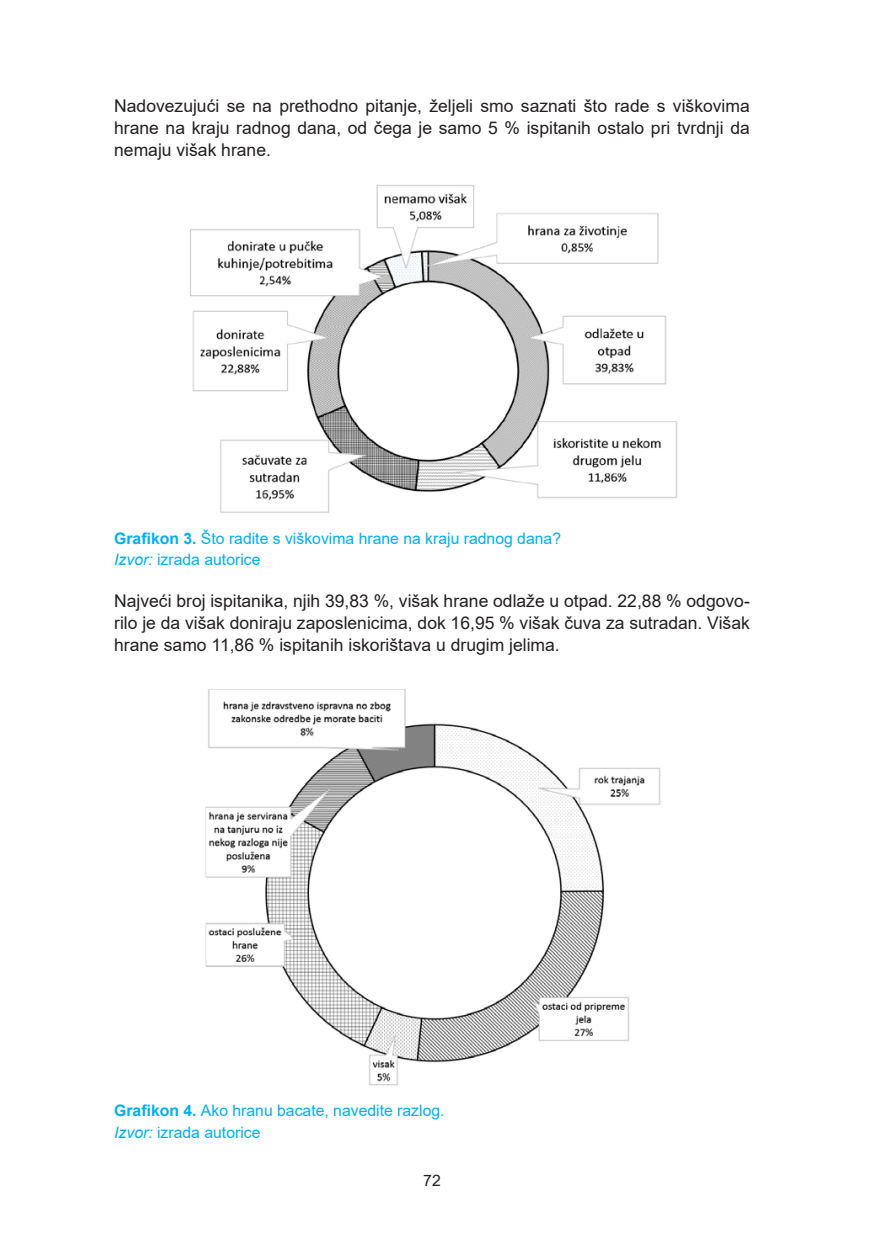
<style>
.page{position:relative;width:874px;height:1241px;background:#fff}
.page>*{position:absolute;margin:0;border:0;box-sizing:border-box;transform-origin:0 0}
.Body_text{font:17.5px/21.9px "Arial";color:#231f20;text-align:justify}
.Naslovi_slike{font:15.75px "Arial";color:#00aeef}
.t1{font:15.75px "Arial";color:#231f20}
.s1{font-weight:700}
.s2{font-style:italic}
</style>
<div class="page">
<img style="left:190px;top:185px;width:487px;height:328px">
<img style="left:205px;top:689px;width:456px;height:397px">
<p class="Body_text" style="left:114px;top:95px;width:636px">Nadovezujući se na prethodno pitanje, željeli smo saznati što rade s viškovima hrane na kraju radnog dana, od čega je samo 5 % ispitanih ostalo pri tvrdnji da nemaju višak hrane.</p>
<p class="Naslovi_slike" style="left:114px;top:527px;width:448px"><span class="s1">Grafikon 3.</span> Što radite s viškovima hrane na kraju radnog dana?</p>
<p class="Naslovi_slike" style="left:114px;top:549px;width:148px"><span class="s2">Izvor:</span> izrada autorice</p>
<p class="Body_text" style="left:114px;top:590px;width:636px">Najveći broj ispitanika, njih 39,83 %, višak hrane odlaže u otpad. 22,88 % odgovo&shy;rilo je da višak doniraju zaposlenicima, dok 16,95 % višak čuva za sutradan. Višak hrane samo 11,86 % ispitanih iskorištava u drugim jelima.</p>
<p class="Naslovi_slike" style="left:114px;top:1099px;width:332px"><span class="s1">Grafikon 4.</span> Ako hranu bacate, navedite razlog.</p>
<p class="Naslovi_slike" style="left:114px;top:1121px;width:148px"><span class="s2">Izvor:</span> izrada autorice</p>
<p class="t1" style="left:423px;top:1169px;width:19px">72</p>
</div>
